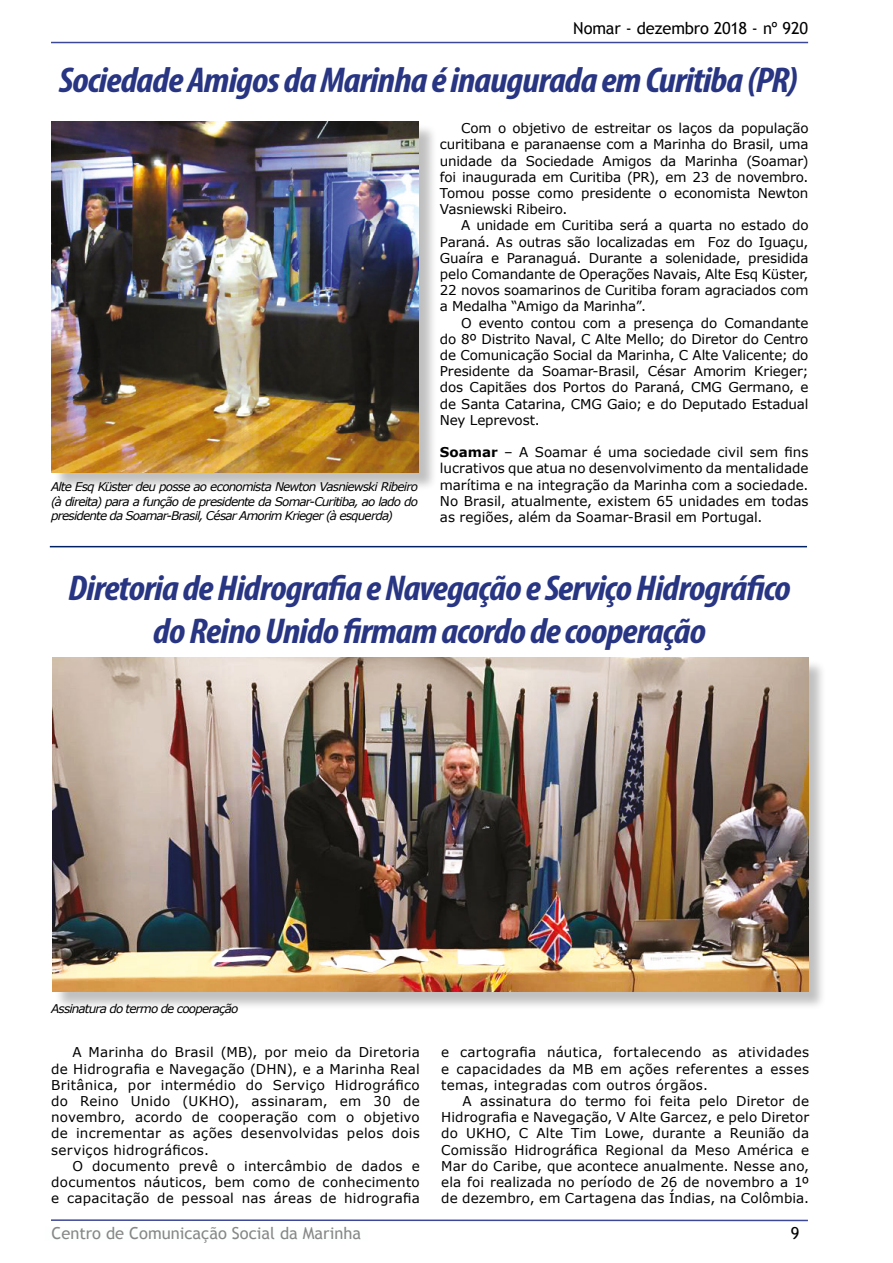
<style>
.page{position:relative;width:893px;height:1263px;background:#fff}
.page>*{position:absolute;margin:0;border:0;box-sizing:border-box;transform-origin:0 0}
.corpo_do_texto_padrã{font:italic 700 condensed 36px/43.2px "Myriad Pro";letter-spacing:-.025em;color:#283583;text-align:center;scale:1.09 1}
.t1{font:16.5px "Trebuchet MS";color:#878787}
.t2{font:16.5px "Trebuchet MS";letter-spacing:-.01em;color:#000}
.corpo_do_texto_padrã-2{font:13.5px/16.2px "Verdana";letter-spacing:.005em;color:#000;text-align:justify}
.corpo_do_texto_padrã-3{font:italic 12px/14.4px "Verdana";letter-spacing:-.07em;color:#000;text-align:justify}
.s1{font-weight:700}
</style>
<div class="page">
<hr style="left:51px;top:42px;width:757px;height:1px;background:#3c4797">
<hr style="left:51px;top:1219px;width:757px;height:2px;background:#3c4797">
<div style="left:54px;top:659px;width:773px;height:351px;background:#000;opacity:.25"></div>
<img style="left:52px;top:657px;width:756px;height:334px">
<div style="left:53px;top:123px;width:385px;height:368px;background:#000;opacity:.25"></div>
<img style="left:51px;top:121px;width:368px;height:351px">
<hr style="left:50px;top:546px;width:757px;height:1px;background:#002263">
<svg style="left:55px;top:41px;width:745px;height:3px"></svg>
<p class="t2" style="left:573px;top:19px;width:236px">Nomar - dezembro 2018 - nº 920</p>
<p class="corpo_do_texto_padrã" style="left:59px;top:58px;width:680px">Sociedade Amigos da Marinha é inaugurada em Curitiba (PR)</p>
<p class="corpo_do_texto_padrã-3" style="left:51px;top:480px;width:369px">Alte Esq Küster deu posse ao economista Newton Vasniewski Ribeiro (à direita) para a função de presidente da Somar-Curitiba, ao lado do presidente da Soamar-Brasil, César Amorim Krieger (à esquerda)</p>
<p class="corpo_do_texto_padrã-2" style="left:440px;top:120px;width:370px;text-indent:21px">Com o objetivo de estreitar os laços da população curitibana e paranaense com a Marinha do Brasil, uma unidade da Sociedade Amigos da Marinha (Soamar) foi inaugurada em Curitiba (PR), em 23 de novembro.<br>Tomou posse como presidente o economista Newton Vasniewski Ribeiro.</p>
<p class="corpo_do_texto_padrã-2" style="left:440px;top:217px;width:370px;text-indent:21px">A unidade em Curitiba será a quarta no estado do Paraná. As outras são localizadas em Foz do Iguaçu, Guaíra e Paranaguá. Durante a solenidade, presidida pelo Comandante de Operações Navais, Alte Esq Küster, 22 novos soamarinos de Curitiba foram agraciados com a Medalha “Amigo da Marinha”.</p>
<p class="corpo_do_texto_padrã-2" style="left:440px;top:314px;width:370px;text-indent:21px">O evento contou com a presença do Comandante do 8º Distrito Naval, C Alte Mello; do Diretor do Centro de Comunicação Social da Marinha, C Alte Valicente; do Presidente da Soamar-Brasil, César Amorim Krieger; dos Capitães dos Portos do Paraná, CMG Germano, e de Santa Catarina, CMG Gaio; e do Deputado Estadual Ney Leprevost.</p>
<p class="corpo_do_texto_padrã-2" style="left:440px;top:444px;width:370px"><span class="s1">Soamar</span> – A Soamar é uma sociedade civil sem fins lucrativos que atua no desenvolvimento da mentalidade marítima e na integração da Marinha com a sociedade.<br>No Brasil, atualmente, existem 65 unidades em todas as regiões, além da Soamar-Brasil em Portugal.</p>
<p class="corpo_do_texto_padrã" style="left:68px;top:565px;width:664px">Diretoria de Hidrografia e Navegação e Serviço Hidrográfico do Reino Unido firmam acordo de cooperação</p>
<p class="corpo_do_texto_padrã-3" style="left:51px;top:1001px;width:189px">Assinatura do termo de cooperação</p>
<p class="corpo_do_texto_padrã-2" style="left:51px;top:1044px;width:370px;text-indent:21px">A Marinha do Brasil (MB), por meio da Diretoria de Hidrografia e Navegação (DHN), e a Marinha Real Britânica, por intermédio do Serviço Hidrográfico do Reino Unido (UKHO), assinaram, em 30 de novembro, acordo de cooperação com o objetivo de incrementar as ações desenvolvidas pelos dois serviços hidrográficos.</p>
<p class="corpo_do_texto_padrã-2" style="left:51px;top:1158px;width:370px;text-indent:21px">O documento prevê o intercâmbio de dados e documentos náuticos, bem como de conhecimento e capacitação de pessoal nas áreas de hidrografia</p>
<p class="corpo_do_texto_padrã-2" style="left:441px;top:1044px;width:369px">e cartografia náutica, fortalecendo as atividades e capacidades da MB em ações referentes a esses temas, integradas com outros órgãos.</p>
<p class="corpo_do_texto_padrã-2" style="left:441px;top:1093px;width:369px;text-indent:21px">A assinatura do termo foi feita pelo Diretor de Hidrografia e Navegação, V Alte Garcez, e pelo Diretor do UKHO, C Alte Tim Lowe, durante a Reunião da Comissão Hidrográfica Regional da Meso América e Mar do Caribe, que acontece anualmente. Nesse ano, ela foi realizada no período de 26 de novembro a 1º de dezembro, em Cartagena das Índias, na Colômbia.</p>
<p class="t1" style="left:51px;top:1224px;width:311px">Centro de Comunicação Social da Marinha</p>
<p class="t2" style="left:791px;top:1224px;width:10px">9</p>
</div>
